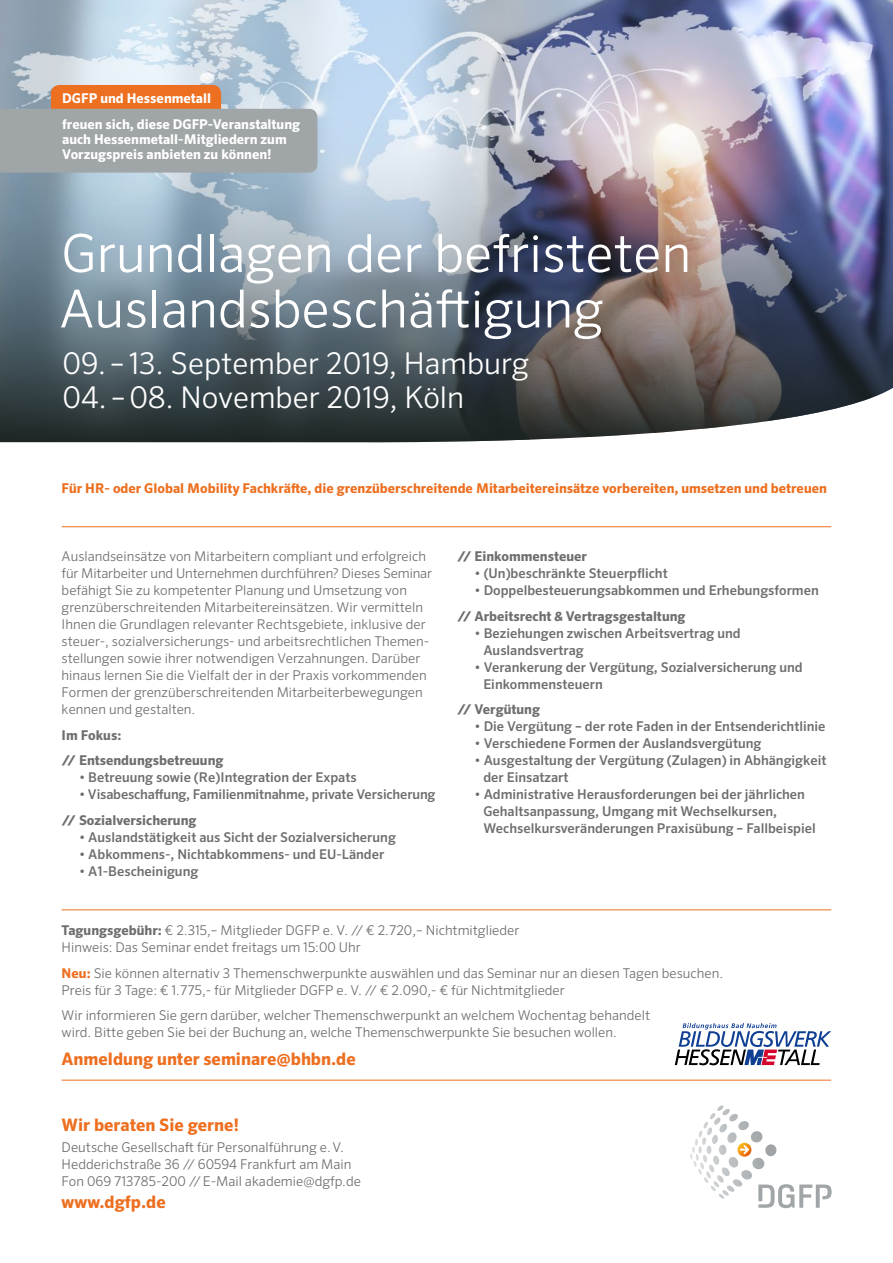
<style>
.page{position:relative;width:893px;height:1263px;background:#fff}
.page>*{position:absolute;margin:0;border:0;box-sizing:border-box;transform-origin:0 0}
.Headline_2{font:300 52.5px/55.5px "Sero Pro";color:#fff}
.Headline_3{font:300 30px "Sero Pro";color:#fff}
.Headline_4{font:700 17.25px "Sero Pro";color:#ed6f20}
.copy{font:300 13.5px/17px "Sero Pro";color:#6e6e6e}
.copy_bold{font:500 13.5px/17px "Sero Pro";color:#6e6e6e}
.copy-rueckseite{font:300 13.5px/17px "Sero Pro";color:#6e6e6e}
.copy-2{font:700 13.5px/15px "Sero Pro";color:#fff}
.copy_bold-2{font:700 13.5px "Sero Pro";color:#6e6e6e}
.copy-3{font:700 13.5px "Sero Pro";color:#ed6f20}
.s1{font-weight:700}
.s2{font-weight:700;color:#ed6f20}
</style>
<div class="page">
<svg style="left:690px;top:1105px;width:87px;height:54px"></svg>
<svg style="left:758px;top:1184px;width:74px;height:24px"></svg>
<img style="left:0;top:0;width:893px;height:443px">
<hr style="left:62px;top:1080px;width:769px;height:1px;background:#ed6f20">
<hr style="left:62px;top:909px;width:769px;height:1px;background:#ed6f20">
<hr style="left:62px;top:526px;width:769px;height:1px;background:#ed6f20">
<svg style="left:675px;top:1023px;width:156px;height:42px"></svg>
<div style="left:51px;top:85px;width:170px;height:45px;background:#ed6f20;border-radius:9px"></div>
<div style="left:0;top:109px;width:317px;height:64px;background:#a0a5a7"></div>
<p class="copy-2" style="left:62px;top:91px;width:150px">DGFP und Hessenmetall</p>
<p class="copy-2" style="left:62px;top:117px;width:239px">freuen sich, diese DGFP-Veranstaltung auch Hessenmetall-Mitgliedern zum<br>Vorzugspreis anbieten zu können!</p>
<p class="Headline_2" style="left:59px;top:225px;width:634px">Grundlagen der befristeten<br>Auslandsbeschäftigung</p>
<p class="Headline_3" style="left:62px;top:346px;width:468px">09. –13. September 2019, Hamburg</p>
<p class="Headline_3" style="left:62px;top:380px;width:403px">04.–08. November 2019, Köln</p>
<p class="copy-3" style="left:62px;top:480px;width:767px">Für HR- oder Global Mobility Fachkräfte, die grenzüberschreitende Mitarbeitereinsätze vorbereiten, umsetzen und betreuen</p>
<p class="copy" style="left:62px;top:548px;width:372px">Auslandseinsätze von Mitarbeitern compliant und erfolgreich für Mitarbeiter und Unternehmen durchführen? Dieses Seminar befähigt Sie zu kompetenter Planung und Umsetzung von grenzüberschreitenden Mitarbeitereinsätzen. Wir vermitteln Ihnen die Grundlagen relevanter Rechtsgebiete, inklusive der steuer-, sozialversicherungs- und arbeitsrechtlichen Themen&shy;stellungen sowie ihrer notwendigen Verzahnungen. Darüber hinaus lernen Sie die Vielfalt der in der Praxis vorkommenden Formen der grenzüberschreitenden Mitarbeiterbewegungen kennen und gestalten.</p>
<p class="copy_bold-2" style="left:62px;top:727px;width:61px">Im Fokus:</p>
<p class="copy_bold-2" style="left:62px;top:752px;width:163px">// Entsendungsbetreuung</p>
<p class="copy_bold" style="left:79px;top:769px;width:279px">• Betreuung sowie (Re)Integration der Expats</p>
<p class="copy_bold" style="left:79px;top:786px;width:358px">• Visabeschaffung, Familienmitnahme, private Versicherung</p>
<p class="copy_bold-2" style="left:62px;top:812px;width:136px">// Sozialversicherung</p>
<p class="copy_bold" style="left:79px;top:828px;width:318px">• Auslandstätigkeit aus Sicht der Sozialversicherung</p>
<p class="copy_bold" style="left:79px;top:845px;width:307px">• Abkommens-, Nichtabkommens- und EU-Länder</p>
<p class="copy_bold" style="left:79px;top:862px;width:121px">• A1-Bescheinigung</p>
<p class="copy_bold-2" style="left:457px;top:548px;width:131px">// Einkommensteuer</p>
<p class="copy_bold" style="left:474px;top:565px;width:195px">• (Un)beschränkte Steuerpflicht</p>
<p class="copy_bold" style="left:474px;top:582px;width:346px">• Doppelbesteuerungsabkommen und Erhebungsformen</p>
<p class="copy_bold-2" style="left:457px;top:608px;width:230px">// Arbeitsrecht &amp; Vertragsgestaltung</p>
<p class="copy_bold" style="left:483px;top:624px;width:259px;text-indent:-9px">• Beziehungen zwischen Arbeitsvertrag und<br>Auslandsvertrag</p>
<p class="copy_bold" style="left:483px;top:658px;width:321px;text-indent:-9px">• Verankerung der Vergütung, Sozialversicherung und<br>Einkommensteuern</p>
<p class="copy_bold-2" style="left:457px;top:701px;width:84px">// Vergütung</p>
<p class="copy_bold" style="left:474px;top:718px;width:353px">• Die Vergütung – der rote Faden in der Entsenderichtlinie</p>
<p class="copy_bold" style="left:474px;top:735px;width:288px">• Verschiedene Formen der Auslandsvergütung</p>
<p class="copy_bold" style="left:483px;top:752px;width:345px;text-indent:-9px">• Ausgestaltung der Vergütung (Zulagen) in Abhängigkeit der Einsatzart</p>
<p class="copy_bold" style="left:483px;top:786px;width:334px;text-indent:-9px">• Administrative Herausforderungen bei der jährlichen<br>Gehaltsanpassung, Umgang mit Wechselkursen,<br>Wechselkursveränderungen Praxisübung – Fallbeispiel</p>
<p class="copy" style="left:62px;top:922px;width:459px"><span class="s1">Tagungsgebühr:</span> € 2.315,– Mitglieder DGFP e. V. // € 2.720,– Nichtmitglieder</p>
<p class="copy" style="left:62px;top:939px;width:301px">Hinweis: Das Seminar endet freitags um 15:00 Uhr</p>
<p class="copy" style="left:62px;top:964px;width:663px"><span class="s2">Neu:</span> Sie können alternativ 3 Themenschwerpunkte auswählen und das Seminar nur an diesen Tagen besuchen.<br>Preis für 3 Tage: € 1.775,- für Mitglieder DGFP e. V. // € 2.090,- € für Nichtmitglieder</p>
<p class="copy" style="left:62px;top:1007px;width:590px">Wir informieren Sie gern darüber, welcher Themenschwerpunkt an welchem Wochentag behandelt wird. Bitte geben Sie bei der Buchung an, welche Themenschwerpunkte Sie besuchen wollen.</p>
<p class="Headline_4" style="left:62px;top:1048px;width:296px">Anmeldung unter seminare@bhbn.de</p>
<p class="Headline_4" style="left:62px;top:1114px;width:179px">Wir beraten Sie gerne!</p>
<p class="copy-rueckseite" style="left:62px;top:1139px;width:284px">Deutsche Gesellschaft für Personalführung e.V.</p>
<p class="copy-rueckseite" style="left:62px;top:1156px;width:301px">Hedderichstraße 36 // 60594 Frankfurt am Main<br>Fon 069 713785-200 //E-Mail akademie@dgfp.de</p>
<p class="Headline_4" style="left:62px;top:1191px;width:106px">www.dgfp.de</p>
</div>
